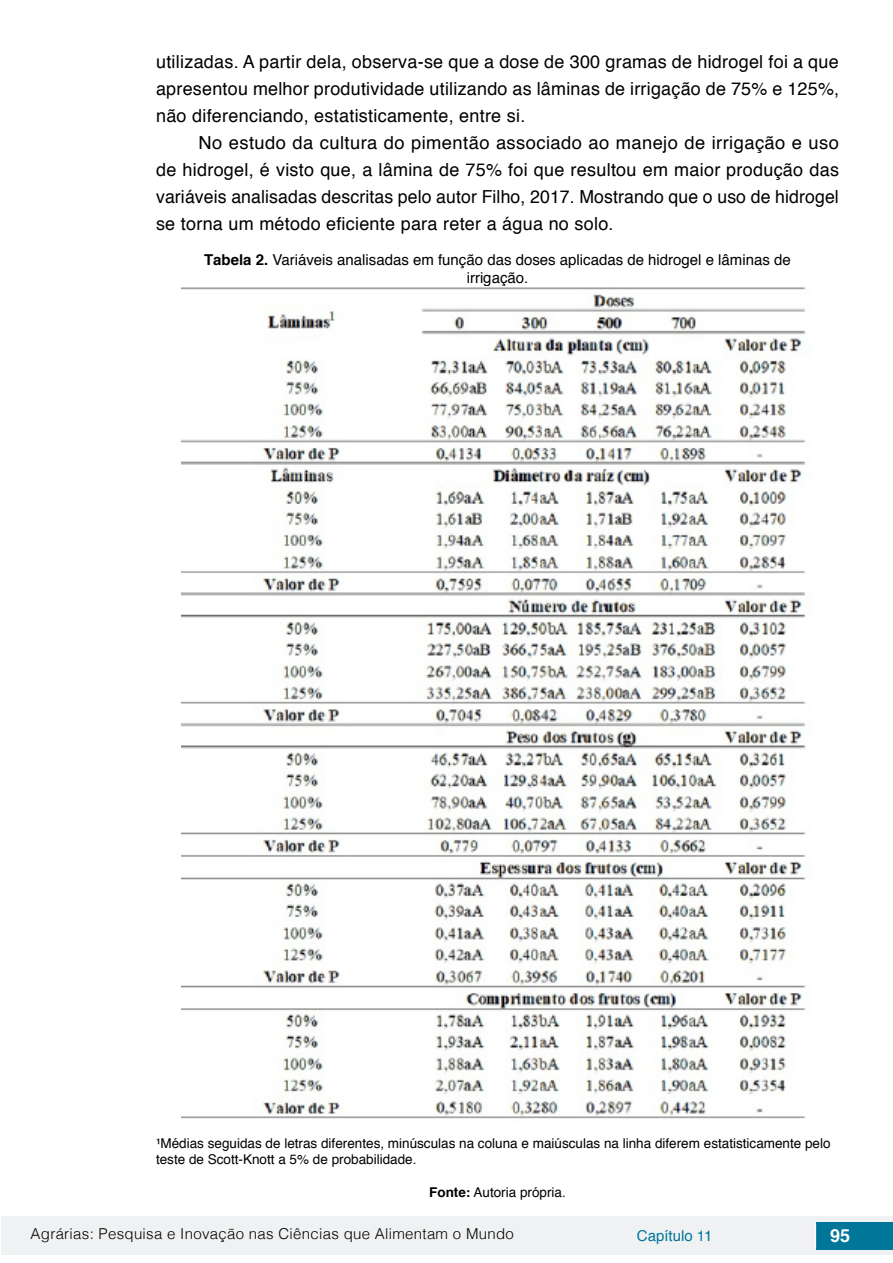
<style>
.page{position:relative;width:893px;height:1263px;background:#fff}
.page>*{position:absolute;margin:0;border:0;box-sizing:border-box;transform-origin:0 0}
.txt{font:18px/27px "Helvetica";letter-spacing:.015em;color:#000;text-align:justify}
.t1{font:700 18px "Helvetica";color:#fff}
.info_tab_gra_imag{font:15px/18px "Helvetica";color:#000;text-align:center}
.t2{font:300 15px "Helvetica";letter-spacing:.02em;color:#000}
.t3{font:15px "Helvetica";color:#007699}
.fonte_tab_gra_imag{font:13.5px/16.2px "Helvetica";color:#000}
.s1{font-weight:700}
</style>
<div class="page">
<div style="left:1px;top:1216px;width:891px;height:38px;background:#f0f1f2"></div>
<div style="left:816px;top:1222px;width:77px;height:27px;background:#007699"></div>
<svg style="left:815px;top:1224px;width:1px;height:24px"></svg>
<img style="left:182px;top:287px;width:629px;height:832px">
<p class="txt" style="left:156px;top:48px;width:685px">utilizadas. A partir dela, observa-se que a dose de 300 gramas de hidrogel foi a que apresentou melhor produtividade utilizando as lâminas de irrigação de 75% e 125%, não diferenciando, estatisticamente, entre si.</p>
<p class="txt" style="left:156px;top:129px;width:684px;text-indent:43px">No estudo da cultura do pimentão associado ao manejo de irrigação e uso de hidrogel, é visto que, a lâmina de 75% foi que resultou em maior produção das variáveis analisadas descritas pelo autor Filho, 2017. Mostrando que o uso de hidrogel se torna um método eficiente para reter a água no solo.</p>
<p class="info_tab_gra_imag" style="left:204px;top:251px;width:588px"><span class="s1">Tabela 2.</span> Variáveis analisadas em função das doses aplicadas de hidrogel e lâminas de irrigação.</p>
<p class="fonte_tab_gra_imag" style="left:156px;top:1135px;width:676px">¹Médias seguidas de letras diferentes, minúsculas na coluna e maiúsculas na linha diferem estatisticamente pelo teste de Scott-Knott a 5% de probabilidade.</p>
<p class="fonte_tab_gra_imag" style="left:429px;top:1185px;width:138px"><span class="s1">Fonte:</span> Autoria própria.</p>
<p class="t2" style="left:31px;top:1222px;width:485px">Agrárias: Pesquisa e Inovação nas Ciências que Alimentam o Mundo</p>
<p class="t3" style="left:637px;top:1224px;width:77px">Capítulo 11</p>
<p class="t1" style="left:830px;top:1224px;width:22px">95</p>
</div>
